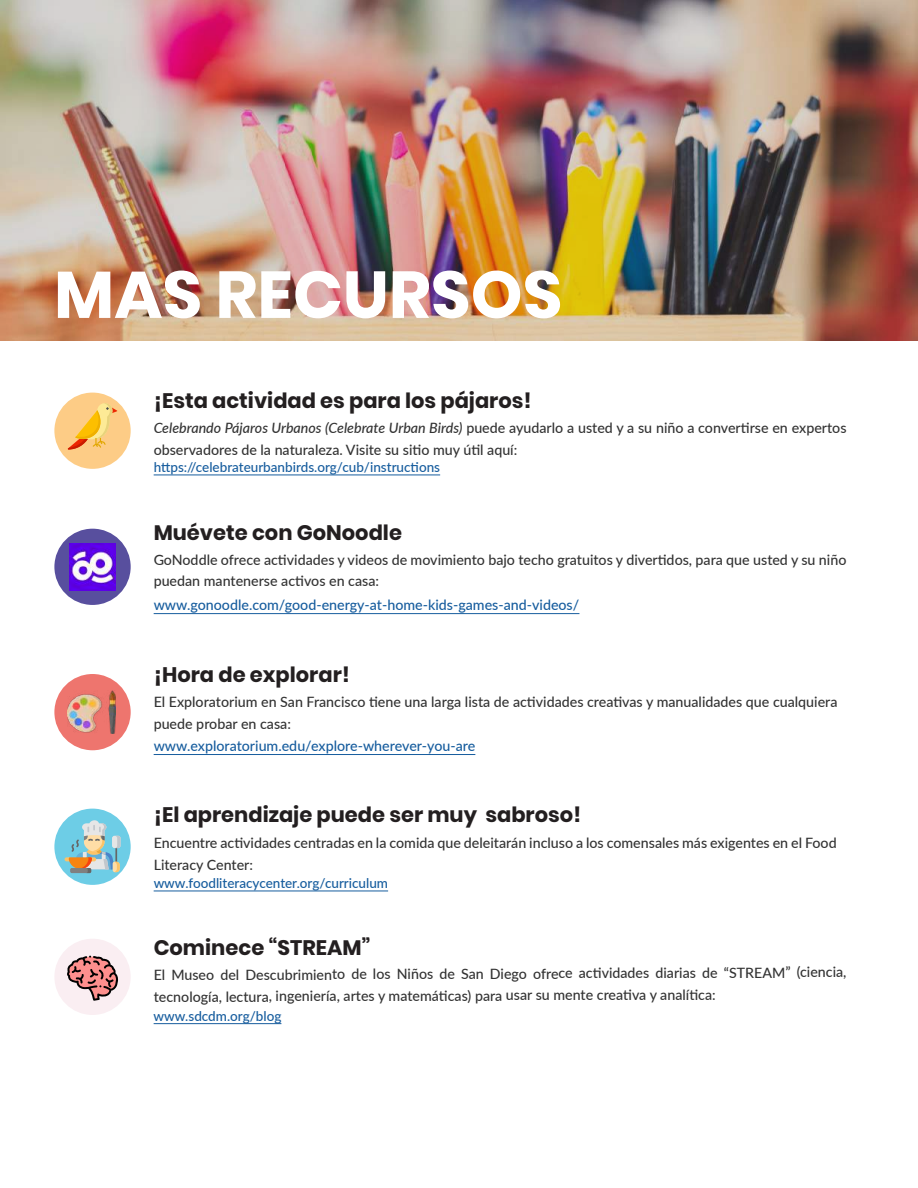
<style>
.page{position:relative;width:918px;height:1188px;background:#fff}
.page>*{position:absolute;margin:0;border:0;box-sizing:border-box;transform-origin:0 0}
.t1{font:700 66px "Poppins";color:#fff}
.t2{font:700 21px "Poppins";color:#231f20}
.t3{font:500 14.25px/21.8px "Lato";color:#333}
.t4{font:500 14.25px "Lato";color:#175d9e}
.t5{font:500 13.5px "Lato";color:#175d9e}
.s1{font-style:italic}
</style>
<div class="page">
<img style="left:0;top:0;width:918px;height:340px">
<hr style="left:154px;top:475px;width:286px;height:1px;background:#175d9e">
<hr style="left:154px;top:891px;width:234px;height:1px;background:#175d9e">
<hr style="left:154px;top:1023px;width:127px;height:1px;background:#175d9e">
<hr style="left:154px;top:613px;width:425px;height:1px;background:#175d9e">
<hr style="left:154px;top:754px;width:321px;height:1px;background:#175d9e">
<div style="left:54px;top:393px;width:77px;height:76px;background:#fdcc86;border-radius:50%"></div>
<svg style="left:68px;top:403px;width:49px;height:47px"></svg>
<div style="left:54px;top:529px;width:77px;height:76px;background:#584f9e;border-radius:50%"></div>
<div style="left:54px;top:809px;width:77px;height:76px;background:#6dcde6;border-radius:50%"></div>
<svg style="left:65px;top:820px;width:56px;height:53px"></svg>
<div style="left:54px;top:939px;width:77px;height:76px;background:#faeef2;border-radius:50%"></div>
<svg style="left:67px;top:956px;width:51px;height:45px"></svg>
<div style="left:54px;top:674px;width:77px;height:76px;background:#ee756e;border-radius:50%"></div>
<img style="left:67px;top:691px;width:48px;height:42px">
<img style="left:70px;top:544px;width:45px;height:46px">
<h1 class="t1" style="left:54px;top:257px;width:510px">MAS RECURSOS</h1>
<h2 class="t2" style="left:154px;top:389px;width:379px">¡Esta actividad es para los pájaros!</h2>
<p class="t3" style="left:154px;top:416px;width:694px"><span class="s1">Celebrando Pájaros Urbanos (Celebrate Urban Birds)</span> puede ayudarlo a usted y a su niño a convertirse en expertos observadores de la naturaleza. Visite su sitio muy útil aquí:</p>
<p class="t5" style="left:154px;top:457px;width:288px">https://celebrateurbanbirds.org/cub/instructions</p>
<h2 class="t2" style="left:154px;top:521px;width:250px">Muévete con GoNoodle</h2>
<p class="t3" style="left:154px;top:548px;width:694px">GoNoddle ofrece actividades y videos de movimiento bajo techo gratuitos y divertidos, para que usted y su niño puedan mantenerse activos en casa:</p>
<p class="t4" style="left:154px;top:595px;width:427px">www.gonoodle.com/good-energy-at-home-kids-games-and-videos/</p>
<h2 class="t2" style="left:154px;top:662px;width:198px">¡Hora de explorar!</h2>
<p class="t3" style="left:154px;top:691px;width:685px">El Exploratorium en San Francisco tiene una larga lista de actividades creativas y manualidades que cualquiera puede probar en casa:</p>
<p class="t4" style="left:154px;top:736px;width:323px">www.exploratorium.edu/explore-wherever-you-are</p>
<h2 class="t2" style="left:154px;top:803px;width:429px">¡El aprendizaje puede ser muy sabroso!</h2>
<p class="t3" style="left:154px;top:832px;width:685px">Encuentre actividades centradas en la comida que deleitarán incluso a los comensales más exigentes en el Food<br>Literacy Center:</p>
<p class="t5" style="left:154px;top:873px;width:236px">www.foodliteracycenter.org/curriculum</p>
<h2 class="t2" style="left:154px;top:935px;width:219px">Cominece “STREAM”</h2>
<p class="t3" style="left:154px;top:962px;width:694px;line-height:22.2px">El Museo del Descubrimiento de los Niños de San Diego ofrece actividades diarias de “STREAM” (ciencia, tecnología, lectura, ingeniería, artes y matemáticas) para usar su mente creativa y analítica:</p>
<p class="t5" style="left:154px;top:1006px;width:129px">www.sdcdm.org/blog</p>
</div>
